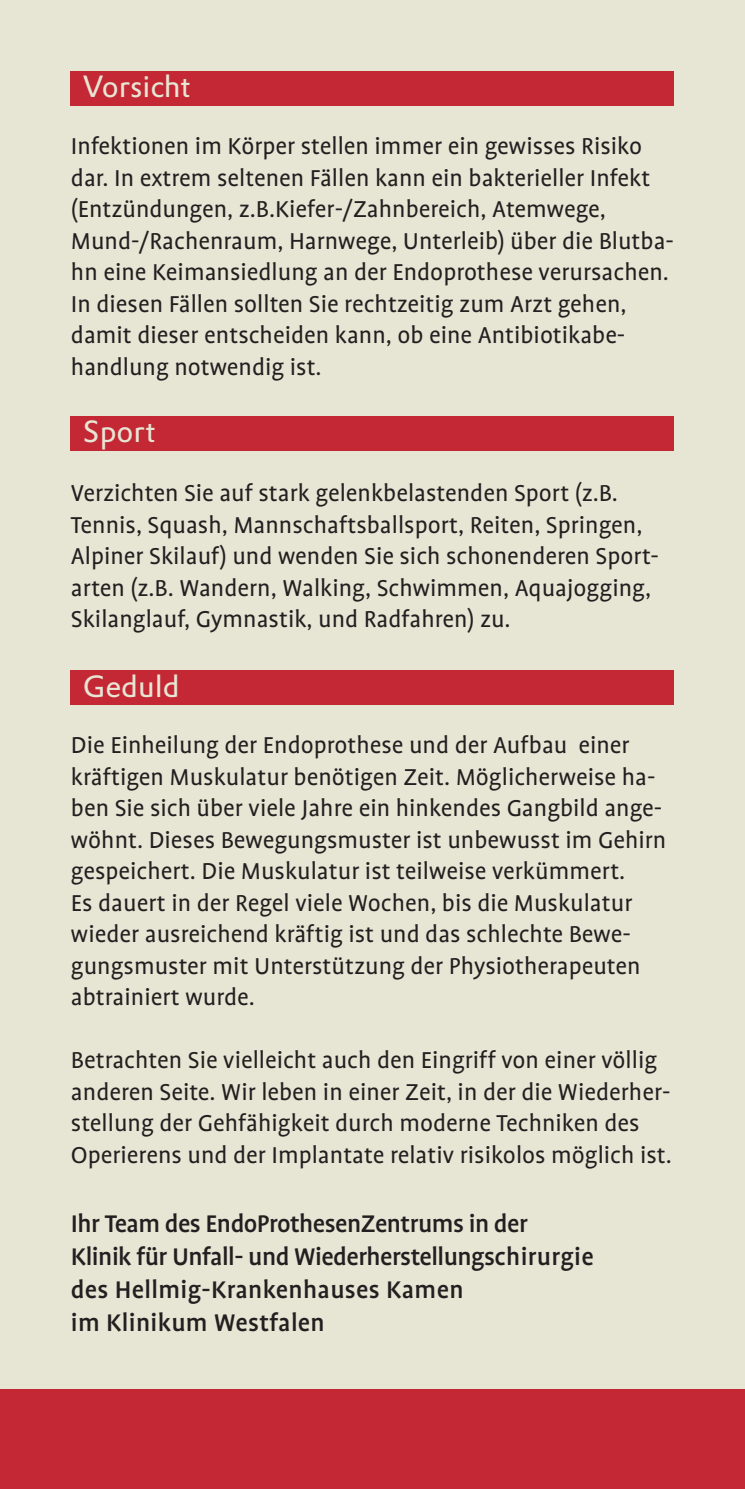
<style>
.page{position:relative;width:745px;height:1489px;background:#fff}
.page>*{position:absolute;margin:0;border:0;box-sizing:border-box;transform-origin:0 0}
.t1{font:30px "DTL Prokyon T";color:#e7e5d4}
.t2{font:500 27.5px "Profile";letter-spacing:-.02em;color:#231f20}
.t3{font:500 27.5px "Profile";letter-spacing:.01em;color:#231f20}
.t4{font:26.25px/31.5px "Profile";color:#231f20}
</style>
<div class="page">
<div style="left:0;top:0;width:744px;height:1488px;background:#e7e5d4"></div>
<div style="left:0;top:1389px;width:744px;height:99px;background:#c32834"></div>
<div style="left:71px;top:71px;width:602px;height:35px;background:#c32834"></div>
<div style="left:71px;top:416px;width:602px;height:34px;background:#c32834"></div>
<div style="left:71px;top:670px;width:602px;height:35px;background:#c32834"></div>
<p class="t1" style="left:83px;top:67px;width:109px">Vorsicht</p>
<p class="t4" style="left:71px;top:131px;width:604px">Infektionen im Körper stellen immer ein gewisses Risiko dar. In extrem seltenen Fällen kann ein bakterieller Infekt (Entzündungen, z.B.Kiefer-/Zahnbereich, Atemwege, Mund-/Rachenraum, Harnwege, Unterleib) über die Blutba&shy;hn eine Keimansiedlung an der Endoprothese verursachen.<br>In diesen Fällen sollten Sie rechtzeitig zum Arzt gehen, damit dieser entscheiden kann, ob eine Antibiotikabe&shy;handlung notwendig ist.</p>
<p class="t1" style="left:83px;top:412px;width:74px">Sport</p>
<p class="t4" style="left:71px;top:477px;width:589px">Verzichten Sie auf stark gelenkbelastenden Sport (z.B.<br>Tennis, Squash, Mannschaftsballsport, Reiten, Springen, Alpiner Skilauf) und wenden Sie sich schonenderen Sport&shy;arten (z.B. Wandern, Walking, Schwimmen, Aquajogging, Skilanglauf, Gymnastik, und Radfahren) zu.</p>
<p class="t1" style="left:83px;top:666px;width:98px">Geduld</p>
<p class="t4" style="left:71px;top:729px;width:596px">Die Einheilung der Endoprothese und der Aufbau einer kräftigen Muskulatur benötigen Zeit. Möglicherweise ha&shy;ben Sie sich über viele Jahre ein hinkendes Gangbild ange&shy;wöhnt. Dieses Bewegungsmuster ist unbewusst im Gehirn gespeichert. Die Muskulatur ist teilweise verkümmert.<br>Es dauert in der Regel viele Wochen, bis die Muskulatur wieder ausreichend kräftig ist und das schlechte Bewe&shy;gungsmuster mit Unterstützung der Physiotherapeuten abtrainiert wurde.</p>
<p class="t4" style="left:71px;top:1044px;width:602px">Betrachten Sie vielleicht auch den Eingriff von einer völlig anderen Seite. Wir leben in einer Zeit, in der die Wiederher&shy;stellung der Gehfähigkeit durch moderne Techniken des Operierens und der Implantate relativ risikolos möglich ist.</p>
<p class="t2" style="left:71px;top:1209px;width:458px">Ihr Team des EndoProthesenZentrums in der</p>
<p class="t2" style="left:71px;top:1242px;width:524px">Klinik für Unfall- und Wiederherstellungschirurgie</p>
<p class="t3" style="left:71px;top:1275px;width:394px">des Hellmig-Krankenhauses Kamen</p>
<p class="t3" style="left:71px;top:1308px;width:255px">im Klinikum Westfalen</p>
</div>
